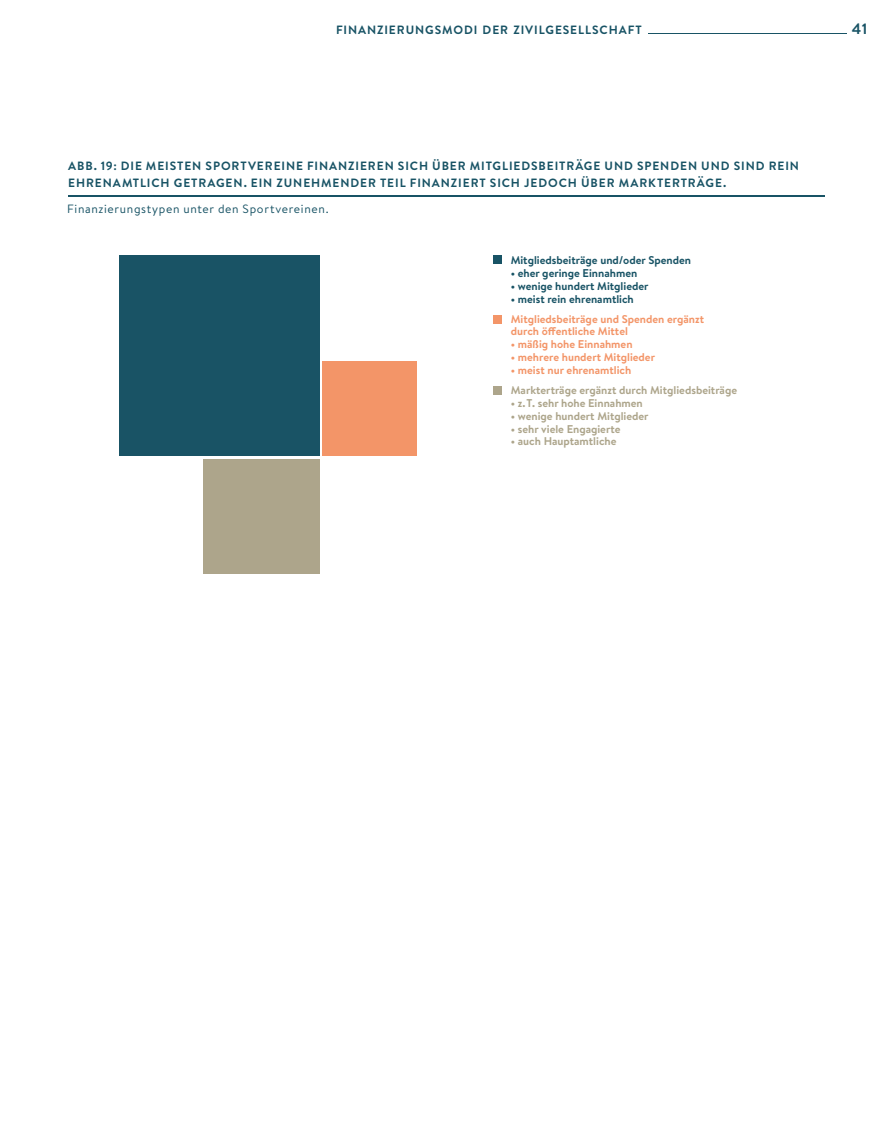
<style>
.page{position:relative;width:893px;height:1140px;background:#fff}
.page>*{position:absolute;margin:0;border:0;box-sizing:border-box;transform-origin:0 0}
.t1{font:700 15px "Brandon Text";color:#185365}
.t2{font:700 12px/17px "Brandon Text";letter-spacing:.075em;color:#185365}
.t3{font:12px "Brandon Text";letter-spacing:.055em;color:#185365}
.t4{font:700 11.25px "Brandon Text";color:#ada58b}
.t5{font:700 11.25px/12.8px "Brandon Text";color:#f39568}
.t6{font:700 11.25px "Brandon Text";color:#185365}
</style>
<div class="page">
<div style="left:119px;top:255px;width:201px;height:201px;background:#195365"></div>
<div style="left:203px;top:458px;width:117px;height:115px;background:#ada58b"></div>
<div style="left:322px;top:361px;width:95px;height:94px;background:#f39568"></div>
<hr style="left:68px;top:195px;width:757px;height:1px;background:#185365">
<div style="left:494px;top:255px;width:8px;height:9px;background:#185365"></div>
<div style="left:494px;top:315px;width:8px;height:8px;background:#f39568"></div>
<div style="left:494px;top:386px;width:8px;height:9px;background:#ada58b"></div>
<hr style="left:649px;top:33px;width:198px;height:1px;background:#185365">
<p class="t2" style="left:336px;top:21px;width:307px">FINANZIERUNGSMODI DER ZIVILGESELLSCHAFT</p>
<p class="t1" style="left:852px;top:18px;width:17px">41</p>
<p class="t2" style="left:68px;top:157px;width:732px">ABB. 19: DIE MEISTEN SPORTVEREINE FINANZIEREN SICH ÜBER MITGLIEDSBEITRÄGE UND SPENDEN UND SIND REIN<br>EHRENAMTLICH GETRAGEN. EIN ZUNEHMENDER TEIL FINANZIERT SICH JEDOCH ÜBER MARKTERTRÄGE.</p>
<p class="t3" style="left:67px;top:200px;width:263px">Finanzierungstypen unter den Sportvereinen.</p>
<p class="t6" style="left:511px;top:253px;width:182px">Mitgliedsbeiträge und/oder Spenden</p>
<p class="t6" style="left:511px;top:265px;width:128px">• eher geringe Einnahmen</p>
<p class="t6" style="left:511px;top:278px;width:139px">• wenige hundert Mitglieder</p>
<p class="t6" style="left:511px;top:291px;width:125px">• meist rein ehrenamtlich</p>
<p class="t5" style="left:511px;top:312px;width:195px">Mitgliedsbeiträge und Spenden ergänzt durch öffentliche Mittel</p>
<p class="t5" style="left:511px;top:337px;width:123px">• mäßig hohe Einnahmen</p>
<p class="t5" style="left:511px;top:350px;width:146px">• mehrere hundert Mitglieder</p>
<p class="t5" style="left:511px;top:363px;width:122px">• meist nur ehrenamtlich</p>
<p class="t4" style="left:511px;top:382px;width:228px">Markterträge ergänzt durch Mitgliedsbeiträge</p>
<p class="t4" style="left:511px;top:395px;width:134px">• z. T. sehr hohe Einnahmen</p>
<p class="t4" style="left:511px;top:408px;width:139px">• wenige hundert Mitglieder</p>
<p class="t4" style="left:511px;top:421px;width:111px">• sehr viele Engagierte</p>
<p class="t4" style="left:511px;top:433px;width:107px">• auch Hauptamtliche</p>
</div>
